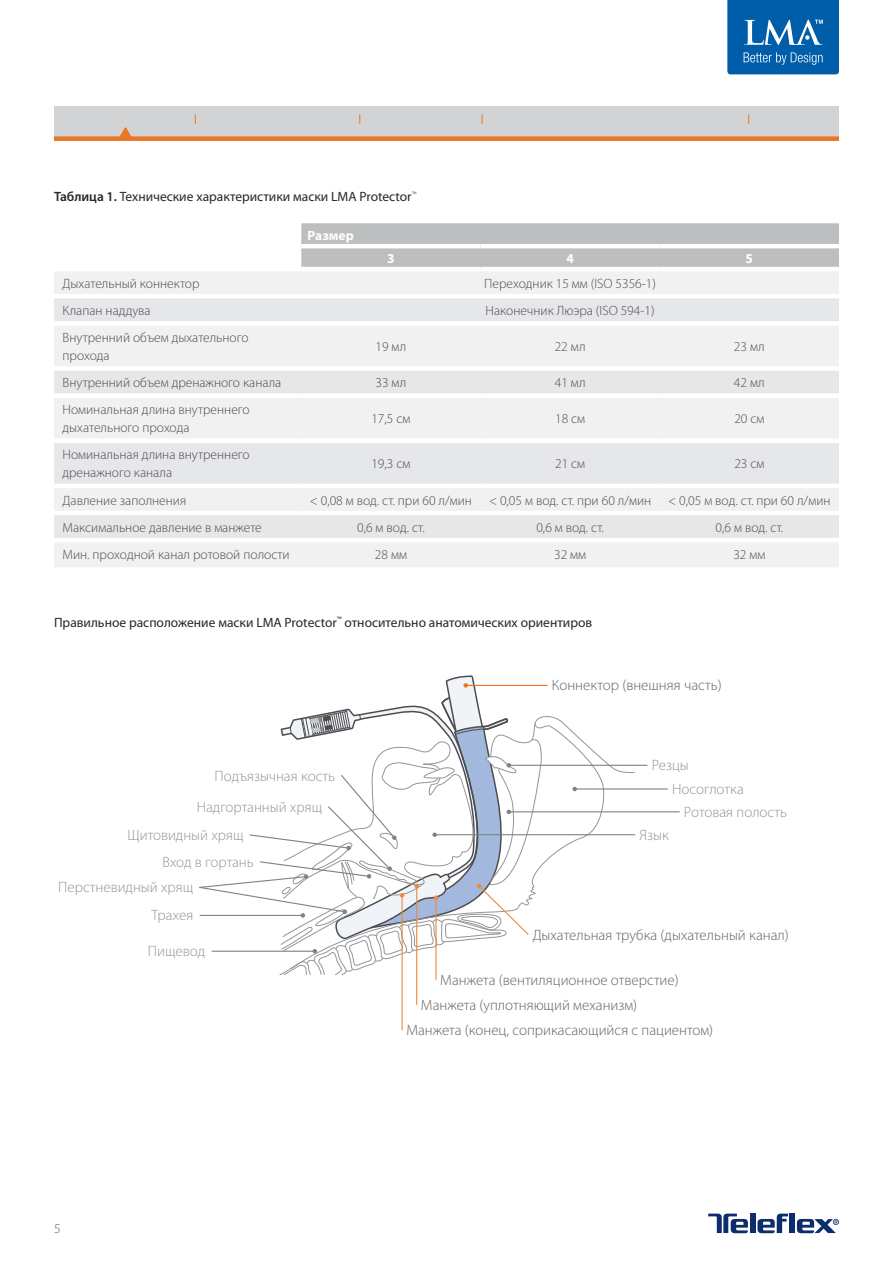
<style>
.page{position:relative;width:893px;height:1263px;background:#fff}
.page>*{position:absolute;margin:0;border:0;box-sizing:border-box;transform-origin:0 0}
.t1{font:300 15px "Myriad Pro";color:#636466}
.t2{font:300 15px "Myriad Pro";color:#939598}
.t3{font:300 13.5px/18px "Myriad Pro";color:#4d4d4f}
.t4{font:13.5px "Myriad Pro";color:#292829}
.t5{font:700 13.5px "Myriad Pro";letter-spacing:-.005em;color:#fff}
.t6{font:300 13.5px "Myriad Pro";color:#636466}
.s1{font-weight:600}
</style>
<div class="page">
<div style="left:54px;top:106px;width:785px;height:32px;background:#d1d3d4"></div>
<svg style="left:120px;top:127px;width:11px;height:9px"></svg>
<div style="left:54px;top:136px;width:785px;height:5px;background:#e97724"></div>
<svg style="left:727px;top:0;width:112px;height:74px;background:#1a6db2"></svg>
<div style="left:789px;top:1213px;width:6px;height:20px;background:#0e2d6d"></div>
<svg style="left:757px;top:1213px;width:31px;height:20px"></svg>
<div style="left:750px;top:1213px;width:5px;height:20px;background:#0e2d6d"></div>
<svg style="left:797px;top:1219px;width:42px;height:14px"></svg>
<svg style="left:708px;top:1213px;width:40px;height:20px"></svg>
<svg style="left:301px;top:223px;width:538px;height:44px;background:#bdbfc1"></svg>
<div style="left:54px;top:271px;width:785px;height:296px;background:#f1f1f2"></div>
<div style="left:54px;top:298px;width:785px;height:240px;background:#eaebec"></div>
<hr style="left:54px;top:294px;width:247px;height:4px;background:#fff">
<hr style="left:301px;top:294px;width:179px;height:4px;background:#fff">
<hr style="left:480px;top:294px;width:180px;height:4px;background:#fff">
<hr style="left:660px;top:294px;width:179px;height:4px;background:#fff">
<div style="left:54px;top:321px;width:247px;height:5px;background:#fff"></div>
<div style="left:301px;top:321px;width:179px;height:5px;background:#fff"></div>
<div style="left:480px;top:321px;width:180px;height:5px;background:#fff"></div>
<div style="left:660px;top:321px;width:179px;height:5px;background:#fff"></div>
<div style="left:54px;top:366px;width:247px;height:5px;background:#fff"></div>
<div style="left:301px;top:366px;width:179px;height:5px;background:#fff"></div>
<div style="left:480px;top:366px;width:180px;height:5px;background:#fff"></div>
<div style="left:660px;top:366px;width:179px;height:5px;background:#fff"></div>
<div style="left:54px;top:393px;width:247px;height:5px;background:#fff"></div>
<div style="left:301px;top:393px;width:179px;height:5px;background:#fff"></div>
<div style="left:480px;top:393px;width:180px;height:5px;background:#fff"></div>
<div style="left:660px;top:393px;width:179px;height:5px;background:#fff"></div>
<div style="left:54px;top:438px;width:247px;height:5px;background:#fff"></div>
<div style="left:301px;top:438px;width:179px;height:5px;background:#fff"></div>
<div style="left:480px;top:438px;width:180px;height:5px;background:#fff"></div>
<div style="left:660px;top:438px;width:179px;height:5px;background:#fff"></div>
<hr style="left:54px;top:484px;width:247px;height:4px;background:#fff">
<hr style="left:301px;top:484px;width:179px;height:4px;background:#fff">
<hr style="left:480px;top:484px;width:180px;height:4px;background:#fff">
<hr style="left:660px;top:484px;width:179px;height:4px;background:#fff">
<hr style="left:54px;top:511px;width:247px;height:4px;background:#fff">
<hr style="left:301px;top:511px;width:179px;height:4px;background:#fff">
<hr style="left:480px;top:511px;width:180px;height:4px;background:#fff">
<hr style="left:660px;top:511px;width:179px;height:4px;background:#fff">
<hr style="left:54px;top:538px;width:247px;height:4px;background:#fff">
<hr style="left:301px;top:538px;width:179px;height:4px;background:#fff">
<hr style="left:480px;top:538px;width:180px;height:4px;background:#fff">
<hr style="left:660px;top:538px;width:179px;height:4px;background:#fff">
<hr style="left:301px;top:244px;width:179px;height:4px;background:#fff">
<hr style="left:480px;top:244px;width:180px;height:4px;background:#fff">
<hr style="left:660px;top:244px;width:179px;height:4px;background:#fff">
<hr style="left:401px;top:895px;width:2px;height:135px;background:#ec893e">
<hr style="left:416px;top:886px;width:1px;height:119px;background:#ec893e">
<hr style="left:435px;top:898px;width:2px;height:81px;background:#ec893e">
<hr style="left:575px;top:788px;width:92px;height:1px;background:#808285">
<hr style="left:509px;top:765px;width:138px;height:1px;background:#808285">
<hr style="left:509px;top:811px;width:170px;height:1px;background:#808285">
<svg style="left:199px;top:675px;width:436px;height:301px"></svg>
<p class="t4" style="left:54px;top:190px;width:364px"><span class="s1">Таблица 1.</span> Технические характеристики маски LMA Protector<sup>™</sup></p>
<p class="t5" style="left:308px;top:226px;width:48px">Размер</p>
<p class="t5" style="left:387px;top:249px;width:9px">3</p>
<p class="t5" style="left:566px;top:249px;width:9px">4</p>
<p class="t5" style="left:746px;top:249px;width:9px">5</p>
<p class="t3" style="left:63px;top:274px;width:139px">Дыхательный коннектор</p>
<p class="t3" style="left:484px;top:274px;width:173px">Переходник 15 мм (ISO 5356-1)</p>
<p class="t3" style="left:63px;top:302px;width:90px">Клапан наддува</p>
<p class="t3" style="left:486px;top:302px;width:171px">Наконечник Люэра (ISO 594-1)</p>
<p class="t3" style="left:63px;top:329px;width:188px">Внутренний объем дыхательного прохода</p>
<p class="t3" style="left:375px;top:338px;width:32px">19 мл</p>
<p class="t3" style="left:555px;top:338px;width:32px">22 мл</p>
<p class="t3" style="left:734px;top:338px;width:32px">23 мл</p>
<p class="t3" style="left:63px;top:374px;width:220px">Внутренний объем дренажного канала</p>
<p class="t3" style="left:375px;top:374px;width:32px">33 мл</p>
<p class="t3" style="left:555px;top:374px;width:32px">41 мл</p>
<p class="t3" style="left:734px;top:374px;width:32px">42 мл</p>
<p class="t3" style="left:63px;top:401px;width:189px">Номинальная длина внутреннего дыхательного прохода</p>
<p class="t3" style="left:371px;top:410px;width:41px">17,5 см</p>
<p class="t3" style="left:555px;top:410px;width:32px">18 см</p>
<p class="t3" style="left:734px;top:410px;width:32px">20 см</p>
<p class="t3" style="left:63px;top:446px;width:189px">Номинальная длина внутреннего дренажного канала</p>
<p class="t3" style="left:371px;top:455px;width:41px">19,3 см</p>
<p class="t3" style="left:555px;top:455px;width:32px">21 см</p>
<p class="t3" style="left:734px;top:455px;width:32px">23 см</p>
<p class="t3" style="left:63px;top:491px;width:125px">Давление заполнения</p>
<p class="t3" style="left:310px;top:491px;width:164px">&lt; 0,08 м вод. ст. при 60 л/мин</p>
<p class="t3" style="left:489px;top:491px;width:164px">&lt; 0,05 м вод. ст. при 60 л/мин</p>
<p class="t3" style="left:668px;top:491px;width:164px">&lt; 0,05 м вод. ст. при 60 л/мин</p>
<p class="t3" style="left:63px;top:518px;width:201px">Максимальное давление в манжете</p>
<p class="t3" style="left:357px;top:518px;width:69px">0,6 м вод. ст.</p>
<p class="t3" style="left:536px;top:518px;width:69px">0,6 м вод. ст.</p>
<p class="t3" style="left:716px;top:518px;width:69px">0,6 м вод. ст.</p>
<p class="t3" style="left:63px;top:545px;width:229px">Мин. проходной канал ротовой полости</p>
<p class="t3" style="left:375px;top:545px;width:34px">28 мм</p>
<p class="t3" style="left:554px;top:545px;width:34px">32 мм</p>
<p class="t3" style="left:733px;top:545px;width:34px">32 мм</p>
<p class="t4" style="left:54px;top:615px;width:540px">Правильное расположение маски LMA Protector<sup>™</sup> относительно анатомических ориентиров</p>
<p class="t2" style="left:214px;top:767px;width:122px">Подъязычная кость</p>
<p class="t2" style="left:197px;top:799px;width:127px">Надгортанный хрящ</p>
<p class="t2" style="left:127px;top:827px;width:118px">Щитовидный хрящ</p>
<p class="t2" style="left:163px;top:854px;width:93px">Вход в гортань</p>
<p class="t2" style="left:58px;top:879px;width:137px">Перстневидный хрящ</p>
<p class="t2" style="left:152px;top:907px;width:43px">Трахея</p>
<p class="t2" style="left:148px;top:943px;width:59px">Пищевод</p>
<p class="t1" style="left:552px;top:677px;width:171px">Коннектор (внешняя часть)</p>
<p class="t2" style="left:652px;top:757px;width:39px">Резцы</p>
<p class="t2" style="left:672px;top:781px;width:73px">Носоглотка</p>
<p class="t2" style="left:684px;top:804px;width:105px">Ротовая полость</p>
<p class="t2" style="left:639px;top:826px;width:31px">Язык</p>
<p class="t1" style="left:533px;top:926px;width:258px">Дыхательная трубка (дыхательный канал)</p>
<p class="t1" style="left:440px;top:972px;width:240px">Манжета (вентиляционное отверстие)</p>
<p class="t1" style="left:421px;top:997px;width:218px">Манжета (уплотняющий механизм)</p>
<p class="t1" style="left:406px;top:1022px;width:308px">Манжета (конец, соприкасающийся с пациентом)</p>
<p class="t6" style="left:54px;top:1221px;width:8px">5</p>
</div>
